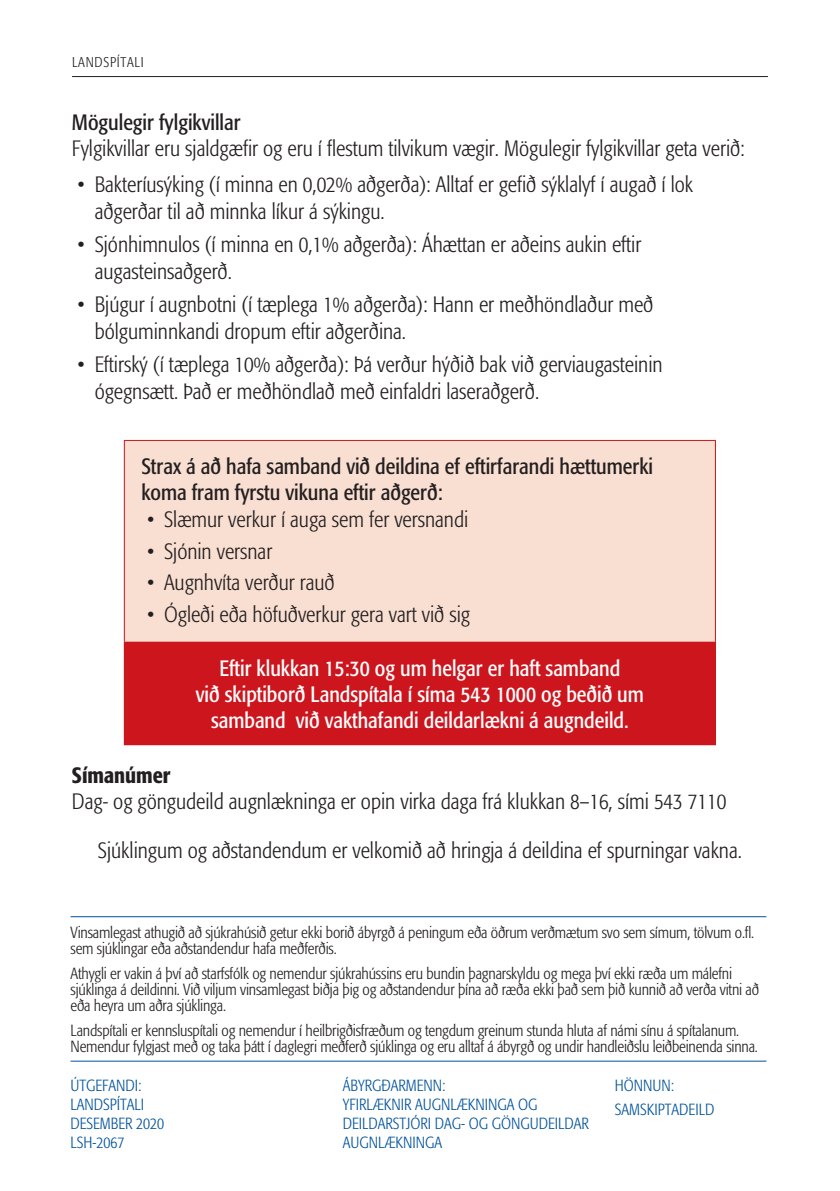
<style>
.page{position:relative;width:840px;height:1191px;background:#fff}
.page>*{position:absolute;margin:0;border:0;box-sizing:border-box;transform-origin:0 0}
.Meginmál_formata_lig{font:300 condensed 22px/27.2px "Formata";color:#231f20}
.Meginmál_formata_lig-2{font:condensed 22px/26px "Formata";color:#fff;text-align:center}
.Millii_Millifyrirsag{font:condensed 22px/26px "Formata";color:#231f20}
.Milli_millifyrirsagn{font:condensed 22px "Formata";color:#231f20}
.Millii_Millifyrirsag-2{font:500 condensed 22px "Formata";color:#231f20}
.Meginmál_formata_lig-3{font:300 condensed 16px/16px "Formata";letter-spacing:-.01em;color:#231f20}
.Kreditlisti{font:300 condensed 16px/19.2px "Formata";color:#01529b}
.t1{font:300 condensed 14px "Formata";letter-spacing:.05em;color:#231f20}
</style>
<div class="page">
<hr style="left:72px;top:76px;width:695px;height:1px;background:#231f20">
<div style="left:124px;top:440px;width:591px;height:202px;background:#f9dfd2"></div>
<div style="left:124px;top:642px;width:591px;height:102px;background:#cd151d"></div>
<hr style="left:124px;top:440px;width:591px;height:1px;background:#cd151d">
<hr style="left:124px;top:441px;width:1px;height:200px;background:#cd151d">
<hr style="left:714px;top:441px;width:1px;height:200px;background:#cd151d">
<hr style="left:124px;top:641px;width:591px;height:1px;background:#cd151d">
<hr style="left:124px;top:744px;width:591px;height:1px;background:#cd151d">
<hr style="left:70px;top:1060px;width:696px;height:1px;background:#01529b">
<hr style="left:70px;top:916px;width:696px;height:1px;background:#01529b">
<p class="t1" style="left:72px;top:54px;width:73px">LANDSPÍTALI</p>
<p class="Milli_millifyrirsagn" style="left:72px;top:109px;width:170px">Mögulegir fylgikvillar</p>
<p class="Meginmál_formata_lig" style="left:72px;top:135px;width:674px">Fylgikvillar eru sjaldgæfir og eru í flestum tilvikum vægir. Mögulegir fylgikvillar geta verið:</p>
<p class="Meginmál_formata_lig" style="left:95px;top:171px;width:599px;text-indent:-17px">• Bakteríusýking (í minna en 0,02% aðgerða): Alltaf er gefið sýklalyf í augað í lok aðgerðar til að minnka líkur á sýkingu.</p>
<p class="Meginmál_formata_lig" style="left:95px;top:231px;width:548px;text-indent:-17px">• Sjónhimnulos (í minna en 0,1% aðgerða): Áhættan er aðeins aukin eftir augasteinsaðgerð.</p>
<p class="Meginmál_formata_lig" style="left:95px;top:291px;width:560px;text-indent:-17px">• Bjúgur í augnbotni (í tæplega 1% aðgerða): Hann er meðhöndlaður með bólguminnkandi dropum eftir aðgerðina.</p>
<p class="Meginmál_formata_lig" style="left:95px;top:351px;width:569px;text-indent:-17px">• Eftirský (í tæplega 10% aðgerða): Þá verður hýðið bak við gerviaugasteinin ógegnsætt. Það er meðhöndlað með einfaldri laseraðgerð.</p>
<p class="Millii_Millifyrirsag" style="left:141px;top:453px;width:513px">Strax á að hafa samband við deildina ef eftirfarandi hættumerki koma fram fyrstu vikuna eftir aðgerð:</p>
<p class="Meginmál_formata_lig" style="left:147px;top:506px;width:322px">• Slæmur verkur í auga sem fer versnandi</p>
<p class="Meginmál_formata_lig" style="left:147px;top:538px;width:127px">• Sjónin versnar</p>
<p class="Meginmál_formata_lig" style="left:147px;top:569px;width:189px">• Augnhvíta verður rauð</p>
<p class="Meginmál_formata_lig" style="left:147px;top:601px;width:324px">• Ógleði eða höfuðverkur gera vart við sig</p>
<p class="Meginmál_formata_lig-2" style="left:196px;top:655px;width:449px">Eftir klukkan 15:30 og um helgar er haft samband<br>við skiptiborð Landspítala í síma 543 1000 og beðið um samband við vakthafandi deildarlækni á augndeild.</p>
<p class="Millii_Millifyrirsag-2" style="left:72px;top:762px;width:100px">Símanúmer</p>
<p class="Meginmál_formata_lig" style="left:72px;top:788px;width:655px">Dag- og göngudeild augnlækninga er opin virka daga frá klukkan 8–16, sími 543 7110</p>
<p class="Meginmál_formata_lig" style="left:98px;top:837px;width:645px">Sjúklingum og aðstandendum er velkomið að hringja á deildina ef spurningar vakna.</p>
<p class="Meginmál_formata_lig-3" style="left:70px;top:925px;width:684px">Vinsamlegast athugið að sjúkrahúsið getur ekki borið ábyrgð á peningum eða öðrum verðmætum svo sem símum, tölvum o.fl. sem sjúklingar eða aðstandendur hafa meðferðis.</p>
<p class="Meginmál_formata_lig-3" style="left:70px;top:965px;width:689px">Athygli er vakin á því að starfsfólk og nemendur sjúkrahússins eru bundin þagnarskyldu og mega því ekki ræða um málefni sjúklinga á deildinni. Við viljum vinsamlegast biðja þig og aðstandendur þína að ræða ekki það sem þið kunnið að verða vitni að eða heyra um aðra sjúklinga.</p>
<p class="Meginmál_formata_lig-3" style="left:70px;top:1022px;width:688px">Landspítali er kennsluspítali og nemendur í heilbrigðisfræðum og tengdum greinum stunda hluta af námi sínu á spítalanum.<br>Nemendur fylgjast með og taka þátt í daglegri meðferð sjúklinga og eru alltaf á ábyrgð og undir handleiðslu leiðbeinenda sinna.</p>
<p class="Kreditlisti" style="left:70px;top:1075px;width:72px">ÚTGEFANDI:</p>
<p class="Kreditlisti" style="left:70px;top:1095px;width:95px">LANDSPÍTALI<br>DESEMBER 2020</p>
<p class="Kreditlisti" style="left:70px;top:1133px;width:55px">LSH-2067</p>
<p class="Kreditlisti" style="left:342px;top:1075px;width:104px">ÁBYRGÐARMENN:</p>
<p class="Kreditlisti" style="left:342px;top:1095px;width:247px">YFIRLÆKNIR AUGNLÆKNINGA OG<br>DEILDARSTJÓRI DAG- OG GÖNGUDEILDAR<br>AUGNLÆKNINGA</p>
<p class="Kreditlisti" style="left:614px;top:1075px;width:61px">HÖNNUN:</p>
<p class="Kreditlisti" style="left:614px;top:1099px;width:101px">SAMSKIPTADEILD</p>
</div>
